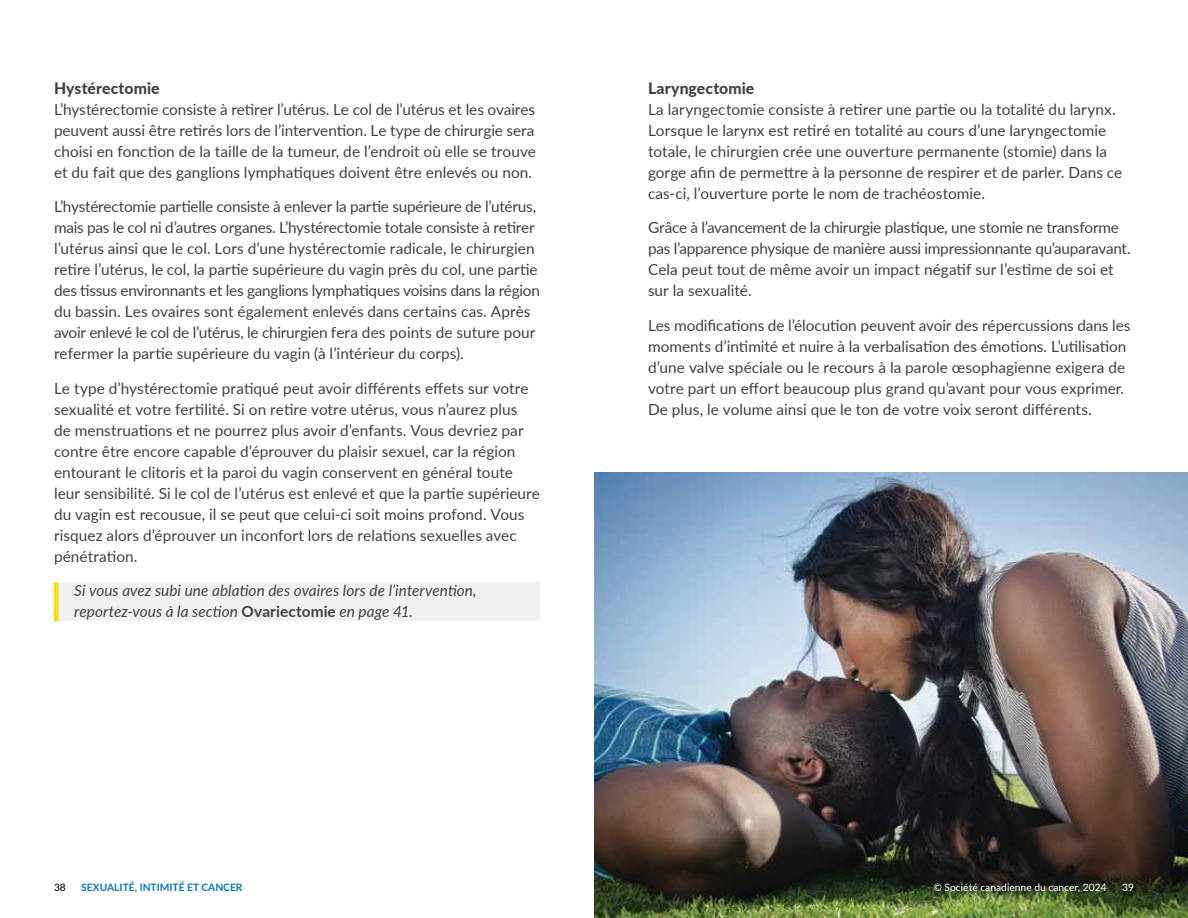
<style>
.page{position:relative;width:1188px;height:918px;background:#fff}
.page>*{position:absolute;margin:0;border:0;box-sizing:border-box;transform-origin:0 0}
.t1{font:800 15.75px "Lato";letter-spacing:.005em;color:#414042}
.t2{font:15.3px/21px "Lato";color:#414042}
.t3{font:italic 15.3px/21px "Lato";letter-spacing:.005em;color:#414042}
.t4{font:10.2px "Lato";color:#fff}
.t5{font:700 10.2px "Lato";color:#0079c1}
.t6{font:500 10.2px "Lato";color:#000}
.s1{font-weight:700;font-style:normal}
</style>
<div class="page">
<div style="left:54px;top:583px;width:486px;height:38px;background:#f1f1f2"></div>
<hr style="left:54px;top:583px;width:4px;height:38px;background:#fd0">
<img style="left:594px;top:472px;width:594px;height:446px">
<p class="t1" style="left:54px;top:76px;width:107px">Hystérectomie</p>
<p class="t2" style="left:54px;top:98px;width:483px;text-align:justify">L’hystérectomie consiste à retirer l’utérus. Le col de l’utérus et les ovaires peuvent aussi être retirés lors de l’intervention. Le type de chirurgie sera choisi en fonction de la taille de la tumeur, de l’endroit où elle se trouve et du fait que des ganglions lymphatiques doivent être enlevés ou non.</p>
<p class="t2" style="left:54px;top:195px;width:487px">L’hystérectomie partielle consiste à enlever la partie supérieure de l’utérus, mais pas le col ni d’autres organes. L’hystérectomie totale consiste à retirer l’utérus ainsi que le col. Lors d’une hystérectomie radicale, le chirurgien retire l’utérus, le col, la partie supérieure du vagin près du col, une partie des tissus environnants et les ganglions lymphatiques voisins dans la région du bassin. Les ovaires sont également enlevés dans certains cas. Après avoir enlevé le col de l’utérus, le chirurgien fera des points de suture pour refermer la partie supérieure du vagin (à l’intérieur du corps).</p>
<p class="t2" style="left:54px;top:377px;width:487px">Le type d’hystérectomie pratiqué peut avoir différents effets sur votre sexualité et votre fertilité. Si on retire votre utérus, vous n’aurez plus<br>de menstruations et ne pourrez plus avoir d’enfants. Vous devriez par contre être encore capable d’éprouver du plaisir sexuel, car la région entourant le clitoris et la paroi du vagin conservent en général toute leur sensibilité. Si le col de l’utérus est enlevé et que la partie supérieure du vagin est recousue, il se peut que celui-ci soit moins profond. Vous risquez alors d’éprouver un inconfort lors de relations sexuelles avec pénétration.</p>
<p class="t3" style="left:74px;top:580px;width:404px">Si vous avez subi une ablation des ovaires lors de l’intervention, reportez-vous à la section <span class="s1">Ovariectomie</span> en page 41.</p>
<p class="t6" style="left:54px;top:880px;width:13px">38</p>
<p class="t5" style="left:81px;top:880px;width:163px">SEXUALITÉ, INTIMITÉ ET CANCER</p>
<p class="t1" style="left:648px;top:76px;width:108px">Laryngectomie</p>
<p class="t2" style="left:648px;top:98px;width:476px">La laryngectomie consiste à retirer une partie ou la totalité du larynx.<br>Lorsque le larynx est retiré en totalité au cours d’une laryngectomie totale, le chirurgien crée une ouverture permanente (stomie) dans la gorge afin de permettre à la personne de respirer et de parler. Dans ce cas-ci, l’ouverture porte le nom de trachéostomie.</p>
<p class="t2" style="left:648px;top:216px;width:484px">Grâce à l’avancement de la chirurgie plastique, une stomie ne transforme pas l’apparence physique de manière aussi impressionnante qu’auparavant.<br>Cela peut tout de même avoir un impact négatif sur l’estime de soi et sur la sexualité.</p>
<p class="t2" style="left:648px;top:314px;width:484px">Les modifications de l’élocution peuvent avoir des répercussions dans les moments d’intimité et nuire à la verbalisation des émotions. L’utilisation d’une valve spéciale ou le recours à la parole œsophagienne exigera de votre part un effort beaucoup plus grand qu’avant pour vous exprimer.<br>De plus, le volume ainsi que le ton de votre voix seront différents.</p>
<p class="t4" style="left:933px;top:880px;width:175px">© Société canadienne du cancer, 2024</p>
<p class="t4" style="left:1122px;top:880px;width:13px">39</p>
</div>
